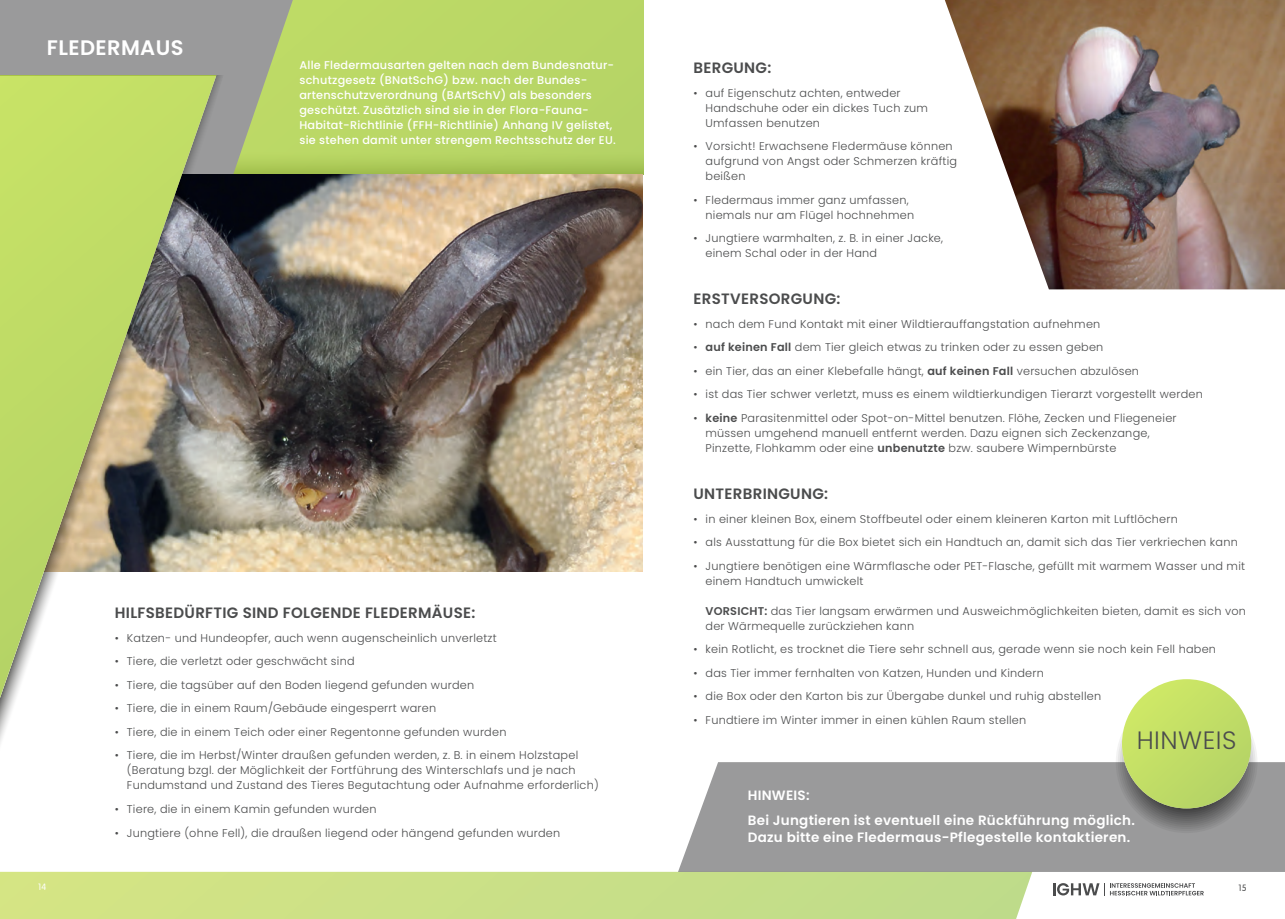
<style>
.page{position:relative;width:1285px;height:919px;background:#fff}
.page>*{position:absolute;margin:0;border:0;box-sizing:border-box;transform-origin:0 0}
.t1{font:300 25.05px "Poppins";letter-spacing:.02em;color:#4b4c4d}
.t2{font:600 21px "Poppins";letter-spacing:.02em;color:#fff}
.t3{font:600 15px "Poppins";letter-spacing:.02em;color:#4b4c4d}
.t4{font:600 13.5px/25px "Poppins";letter-spacing:.02em;color:#fff}
.t5{font:300 11.25px/15px "Poppins";letter-spacing:.02em;color:#4b4c4d}
.t6{font:500 11.25px/15px "Poppins";letter-spacing:.02em;color:#fff}
.t7{font:300 9px "VAG Rounded LT";color:#fff}
.t8{font:300 9px "VAG Rounded LT";color:#4b4c4d}
.s1{font-weight:600}
</style>
<div class="page">
<svg style="left:293px;top:0;width:350px;height:175px;background:#b7d464"></svg>
<svg style="left:0;top:0;width:293px;height:175px;background:#9ea292"></svg>
<img style="left:945px;top:0;width:339px;height:289px">
<div style="left:678px;top:762px;width:606px;height:109px;background:#9a9a9b"></div>
<img style="left:267px;top:175px;width:375px;height:396px">
<svg style="left:0;top:871px;width:1032px;height:47px;background:#cadf88"></svg>
<svg style="left:1053px;top:883px;width:150px;height:12px"></svg>
<svg style="left:1113px;top:689px;width:146px;height:146px"></svg>
<svg style="left:1115px;top:691px;width:142px;height:142px"></svg>
<svg style="left:1117px;top:693px;width:138px;height:137px"></svg>
<svg style="left:1119px;top:695px;width:133px;height:133px"></svg>
<div style="left:1121px;top:697px;width:129px;height:129px;background:#7b7b7c;border-radius:50%"></div>
<div style="left:1123px;top:699px;width:125px;height:125px;background:#747474;border-radius:50%"></div>
<div style="left:1125px;top:701px;width:121px;height:121px;background:#6d6d6e;border-radius:50%"></div>
<div style="left:1127px;top:703px;width:117px;height:117px;background:#666;border-radius:50%"></div>
<svg style="left:1129px;top:705px;width:113px;height:113px"></svg>
<div style="left:1121px;top:679px;width:129px;height:129px;background:#c2de66;border-radius:65px"></div>
<svg style="left:0;top:76px;width:267px;height:661px"></svg>
<h2 class="t2" style="left:47px;top:36px;width:138px">FLEDERMAUS</h2>
<p class="t6" style="left:299px;top:58px;width:318px">Alle Fledermausarten gelten nach dem Bundesnatur&shy;schutzgesetz (BNatSchG) bzw. nach der Bundes&shy;artenschutzverordnung (BArtSchV) als besonders geschützt. Zusätzlich sind sie in der Flora-Fauna-Habitat-Richtlinie (FFH-Richtlinie) Anhang IV gelistet, sie stehen damit unter strengem Rechtsschutz der EU.</p>
<h3 class="t3" style="left:693px;top:59px;width:79px">BERGUNG:</h3>
<p class="t5" style="left:705px;top:85px;width:224px;text-indent:-12px">• auf Eigenschutz achten, entweder<br>Handschuhe oder ein dickes Tuch zum<br>Umfassen benutzen</p>
<p class="t5" style="left:705px;top:139px;width:253px;text-indent:-12px">• Vorsicht! Erwachsene Fledermäuse können aufgrund von Angst oder Schmerzen kräftig beißen</p>
<p class="t5" style="left:705px;top:192px;width:210px;text-indent:-12px">• Fledermaus immer ganz umfassen, niemals nur am Flügel hochnehmen</p>
<p class="t5" style="left:705px;top:231px;width:239px;text-indent:-12px">• Jungtiere warmhalten, z. B. in einer Jacke, einem Schal oder in der Hand</p>
<h3 class="t3" style="left:693px;top:290px;width:148px">ERSTVERSORGUNG:</h3>
<p class="t5" style="left:693px;top:316px;width:408px">• nach dem Fund Kontakt mit einer Wildtierauffangstation aufnehmen</p>
<p class="t5" style="left:693px;top:340px;width:411px">• <span class="s1">auf keinen Fall</span> dem Tier gleich etwas zu trinken oder zu essen geben</p>
<p class="t5" style="left:693px;top:363px;width:447px">• ein Tier, das an einer Klebefalle hängt, <span class="s1">auf keinen Fall</span> versuchen abzulösen</p>
<p class="t5" style="left:693px;top:387px;width:511px">• ist das Tier schwer verletzt, muss es einem wildtierkundigen Tierarzt vorgestellt werden</p>
<p class="t5" style="left:705px;top:410px;width:472px;text-indent:-12px">• <span class="s1">keine</span> Parasitenmittel oder Spot-on-Mittel benutzen. Flöhe, Zecken und Fliegeneier müssen umgehend manuell entfernt werden. Dazu eignen sich Zeckenzange,<br>Pinzette, Flohkamm oder eine <span class="s1">unbenutzte</span> bzw. saubere Wimpernbürste</p>
<h3 class="t3" style="left:693px;top:485px;width:136px">UNTERBRINGUNG:</h3>
<p class="t5" style="left:693px;top:511px;width:486px">• in einer kleinen Box, einem Stoffbeutel oder einem kleineren Karton mit Luftlöchern</p>
<p class="t5" style="left:693px;top:534px;width:545px">• als Ausstattung für die Box bietet sich ein Handtuch an, damit sich das Tier verkriechen kann</p>
<p class="t5" style="left:705px;top:558px;width:541px;text-indent:-12px">• Jungtiere benötigen eine Wärmflasche oder PET-Flasche, gefüllt mit warmem Wasser und mit einem Handtuch umwickelt</p>
<p class="t5" style="left:705px;top:603px;width:542px"><span class="s1">VORSICHT:</span> das Tier langsam erwärmen und Ausweichmöglichkeiten bieten, damit es sich von der Wärmequelle zurückziehen kann</p>
<p class="t5" style="left:693px;top:641px;width:524px">• kein Rotlicht, es trocknet die Tiere sehr schnell aus, gerade wenn sie noch kein Fell haben</p>
<p class="t5" style="left:693px;top:665px;width:352px">• das Tier immer fernhalten von Katzen, Hunden und Kindern</p>
<p class="t5" style="left:693px;top:688px;width:409px">• die Box oder den Karton bis zur Übergabe dunkel und ruhig abstellen</p>
<p class="t5" style="left:693px;top:712px;width:334px">• Fundtiere im Winter immer in einen kühlen Raum stellen</p>
<h3 class="t3" style="left:115px;top:604px;width:362px">HILFSBEDÜRFTIG SIND FOLGENDE FLEDERMÄUSE:</h3>
<p class="t5" style="left:115px;top:630px;width:383px">• Katzen- und Hundeopfer, auch wenn augenscheinlich unverletzt</p>
<p class="t5" style="left:115px;top:654px;width:241px">• Tiere, die verletzt oder geschwächt sind</p>
<p class="t5" style="left:115px;top:677px;width:361px">• Tiere, die tagsüber auf den Boden liegend gefunden wurden</p>
<p class="t5" style="left:115px;top:701px;width:323px">• Tiere, die in einem Raum/Gebäude eingesperrt waren</p>
<p class="t5" style="left:115px;top:724px;width:393px">• Tiere, die in einem Teich oder einer Regentonne gefunden wurden</p>
<p class="t5" style="left:127px;top:748px;width:473px;text-indent:-12px">• Tiere, die im Herbst/Winter draußen gefunden werden, z. B. in einem Holzstapel (Beratung bzgl. der Möglichkeit der Fortführung des Winterschlafs und je nach<br>Fundumstand und Zustand des Tieres Begutachtung oder Aufnahme erforderlich)</p>
<p class="t5" style="left:115px;top:801px;width:263px">• Tiere, die in einem Kamin gefunden wurden</p>
<p class="t5" style="left:115px;top:825px;width:447px">• Jungtiere (ohne Fell), die draußen liegend oder hängend gefunden wurden</p>
<h1 class="t1" style="left:1136px;top:726px;width:101px">HINWEIS</h1>
<p class="t4" style="left:747px;top:783px;width:388px">HINWEIS:<br>Bei Jungtieren ist eventuell eine Rückführung möglich.</p>
<p class="t4" style="left:747px;top:824px;width:384px">Dazu bitte eine Fledermaus-Pflegestelle kontaktieren.</p>
<p class="t7" style="left:38px;top:881px;width:10px">14</p>
<p class="t8" style="left:1238px;top:882px;width:10px">15</p>
</div>
